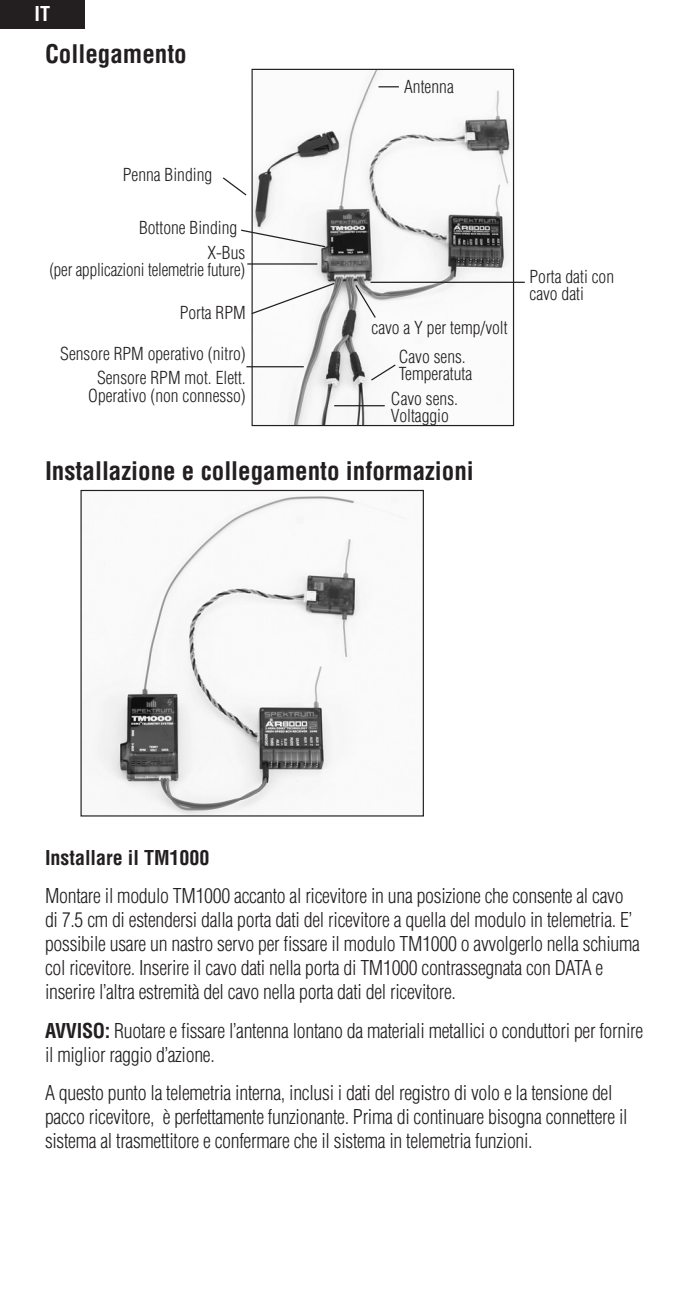
<style>
.page{position:relative;width:695px;height:1304px;background:#fff}
.page>*{position:absolute;margin:0;border:0;box-sizing:border-box;transform-origin:0 0}
.Warranty_Header{font:700 condensed 25px "Helvetica LT Std";color:#231f20}
.body{font:300 condensed 20px/24px "Helvetica LT Std";letter-spacing:-.015em;color:#231f20}
.Warranty_Header-2{font:700 condensed 20px "Helvetica LT Std";color:#231f20}
.t1{font:700 condensed 20px "Helvetica LT Std";color:#fff}
.Bullets{font:300 condensed 17.5px/17.5px "Helvetica LT Std";color:#231f20}
.s1{font-weight:700}
</style>
<div class="page">
<div style="left:0;top:0;width:85px;height:28px;background:#231f20"></div>
<img style="left:253px;top:71px;width:259px;height:353px">
<div style="left:251px;top:69px;width:263px;height:357px;border:1px solid #231f20"></div>
<img style="left:95px;top:496px;width:319px;height:319px">
<div style="left:80px;top:490px;width:344px;height:327px;border:1px solid #231f20"></div>
<svg style="left:378px;top:86px;width:21px;height:1px"></svg>
<svg style="left:223px;top:177px;width:24px;height:19px"></svg>
<hr style="left:247px;top:263px;width:70px;height:2px;background:#231f20">
<svg style="left:241px;top:229px;width:85px;height:19px"></svg>
<svg style="left:251px;top:282px;width:85px;height:33px"></svg>
<svg style="left:354px;top:284px;width:23px;height:35px"></svg>
<hr style="left:370px;top:282px;width:154px;height:1px;background:#231f20">
<hr style="left:246px;top:366px;width:58px;height:1px;background:#231f20">
<svg style="left:369px;top:363px;width:28px;height:19px"></svg>
<hr style="left:334px;top:405px;width:50px;height:1px;background:#231f20">
<p class="t1" style="left:35px;top:2px;width:17px">IT</p>
<p class="Warranty_Header" style="left:45px;top:38px;width:143px">Collegamento</p>
<p class="Bullets" style="left:404px;top:78px;width:51px">Antenna</p>
<p class="Bullets" style="left:123px;top:165px;width:91px">Penna Binding</p>
<p class="Bullets" style="left:139px;top:219px;width:100px">Bottone Binding</p>
<p class="Bullets" style="left:49px;top:243px;width:197px;text-align:right">X-Bus<br>(per applicazioni telemetrie future)</p>
<p class="Bullets" style="left:180px;top:304px;width:68px">Porta RPM</p>
<p class="Bullets" style="left:60px;top:345px;width:187px">Sensore RPM operativo (nitro)</p>
<p class="Bullets" style="left:88px;top:369px;width:159px;text-align:center">Sensore RPM mot. Elett.<br>Operativo (non connesso)</p>
<p class="Bullets" style="left:371px;top:319px;width:138px">cavo a Y per temp/volt</p>
<p class="Bullets" style="left:398px;top:347px;width:75px">Cavo sens.<br>Temperatuta</p>
<p class="Bullets" style="left:391px;top:389px;width:69px">Cavo sens.<br>Voltaggio</p>
<p class="Warranty_Header" style="left:45px;top:455px;width:430px">Installazione e collegamento informazioni</p>
<p class="Bullets" style="left:529px;top:268px;width:86px">Porta dati con cavo dati</p>
<p class="Warranty_Header-2" style="left:45px;top:845px;width:166px">Installare il TM1000</p>
<p class="body" style="left:45px;top:884px;width:596px">Montare il modulo TM1000 accanto al ricevitore in una posizione che consente al cavo di 7.5 cm di estendersi dalla porta dati del ricevitore a quella del modulo in telemetria. E’ possibile usare un nastro servo per fissare il modulo TM1000 o avvolgerlo nella schiuma col ricevitore. Inserire il cavo dati nella porta di TM1000 contrassegnata con DATA e inserire l’altra estremità del cavo nella porta dati del ricevitore.</p>
<p class="body" style="left:45px;top:1018px;width:599px"><span class="s1">AVVISO:</span> Ruotare e fissare l’antenna lontano da materiali metallici o conduttori per fornire il miglior raggio d’azione.</p>
<p class="body" style="left:45px;top:1080px;width:584px">A questo punto la telemetria interna, inclusi i dati del registro di volo e la tensione del pacco ricevitore, è perfettamente funzionante. Prima di continuare bisogna connettere il sistema al trasmettitore e confermare che il sistema in telemetria funzioni.</p>
</div>
